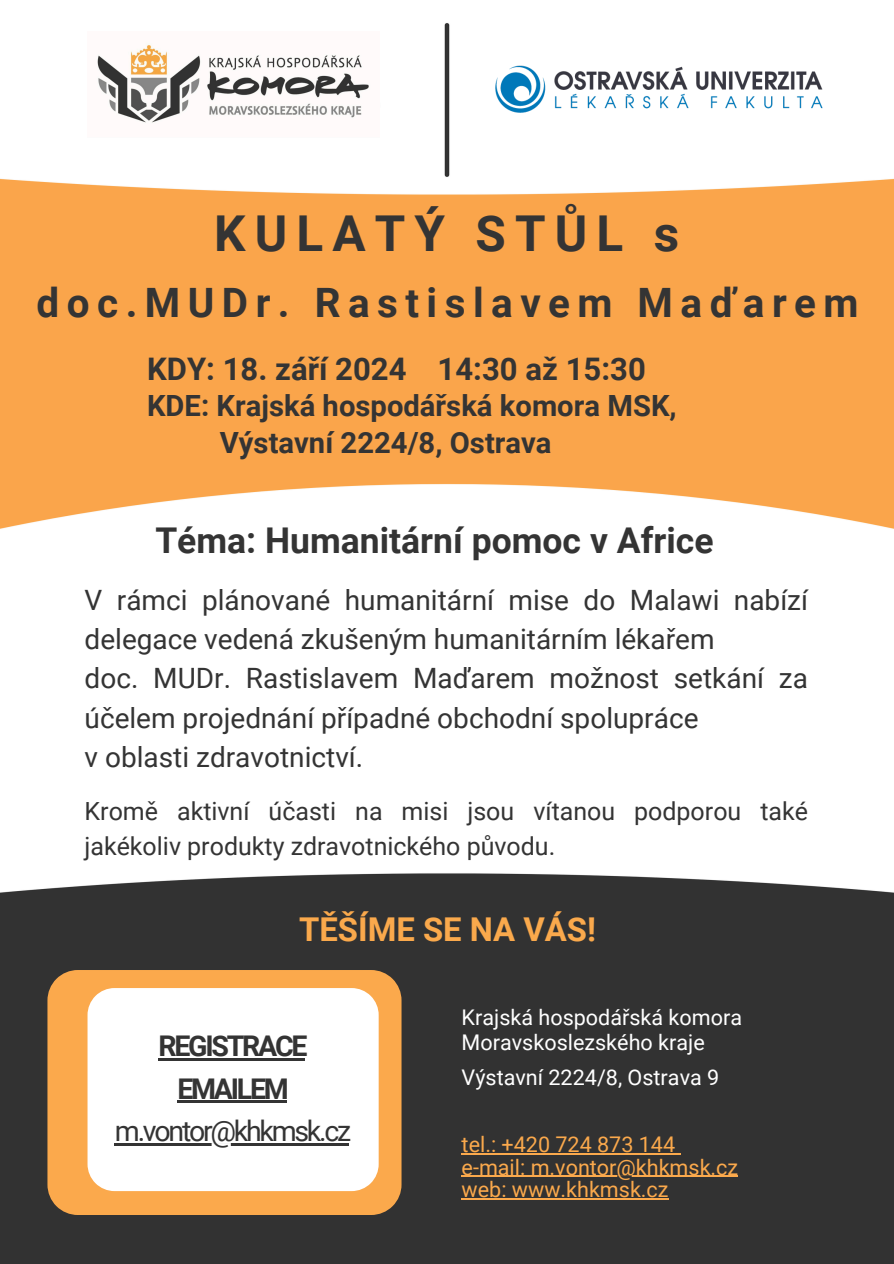
<style>
.page{position:relative;width:894px;height:1264px;background:#fff}
.page>*{position:absolute;margin:0;border:0;box-sizing:border-box;transform-origin:0 0}
.t1{font:700 49.5px "Roboto";letter-spacing:.185em;color:#343434}
.t2{font:700 40.5px "Roboto";letter-spacing:.185em;color:#343434}
.t3{font:700 35.55px "Roboto";color:#343434}
.t4{font:700 32.85px "Roboto";color:#faa94c}
.t5{font:700 31.05px "Roboto";color:#343434}
.t6{font:700 29.25px/37.2px "Roboto";color:#343434}
.t7{font:28.5px "Roboto";letter-spacing:-.08em;color:#343434}
.t8{font:700 28.5px/42.8px "Roboto";letter-spacing:-.08em;color:#343434;text-align:center}
.t9{font:28.05px/39.2px "Roboto";color:#343434}
.t10{font:25.05px/35px "Roboto";color:#343434}
.t11{font:21.6px/25.3px "Roboto";color:#fff}
.t12{font:21.6px "Roboto";color:#fba94c}
</style>
<div class="page">
<img style="left:0;top:23px;width:893px;height:1240px">
<div style="left:47px;top:970px;width:354px;height:244px;background:#fba94c"></div>
<svg style="left:87px;top:988px;width:291px;height:203px"></svg>
<img style="left:87px;top:32px;width:292px;height:115px">
<img style="left:446px;top:23px;width:429px;height:165px">
<hr style="left:461px;top:1153px;width:214px;height:1px;background:#fba94c">
<hr style="left:461px;top:1175px;width:277px;height:1px;background:#fba94c">
<hr style="left:461px;top:1198px;width:51px;height:1px;background:#fba94c">
<hr style="left:512px;top:1198px;width:156px;height:1px;background:#fba94c">
<hr style="left:158px;top:1058px;width:147px;height:2px;background:#343434">
<hr style="left:177px;top:1100px;width:109px;height:3px;background:#343434">
<hr style="left:115px;top:1143px;width:234px;height:2px;background:#343434">
<h4 class="t1" style="left:214px;top:205px;width:466px">KULATÝ STŮL s</h4>
<h6 class="t2" style="left:37px;top:279px;width:823px">doc.MUDr. Rastislavem Maďarem</h6>
<p class="t5" style="left:147px;top:351px;width:500px">KDY: 18. září 2024 14:30 až 15:30</p>
<p class="t6" style="left:220px;top:387px;width:458px;text-indent:-73px">KDE: Krajská hospodářská komora MSK,<br>Výstavní 2224/8, Ostrava</p>
<p class="t3" style="left:155px;top:520px;width:559px">Téma: Humanitární pomoc v Africe</p>
<h1 class="t9" style="left:85px;top:581px;width:724px">V rámci plánované humanitární mise do Malawi nabízí delegace vedená zkušeným humanitárním lékařem<br>doc. MUDr. Rastislavem Maďarem možnost setkání za účelem projednání případné obchodní spolupráce<br>v oblasti zdravotnictví.</h1>
<h2 class="t10" style="left:85px;top:794px;width:724px">Kromě aktivní účasti na misi jsou vítanou podporou také jakékoliv produkty zdravotnického původu.</h2>
<p class="t4" style="left:299px;top:910px;width:298px">TĚŠÍME SE NA VÁS!</p>
<p class="t8" style="left:158px;top:1024px;width:150px">REGISTRACE<br>EMAILEM</p>
<p class="t7" style="left:115px;top:1114px;width:238px">m.vontor@khkmsk.cz</p>
<p class="t11" style="left:461px;top:1004px;width:282px">Krajská hospodářská komora<br>Moravskoslezského kraje</p>
<p class="t11" style="left:461px;top:1065px;width:259px">Výstavní 2224/8, Ostrava 9</p>
<h3 class="t12" style="left:461px;top:1131px;width:215px">tel.: +420 724 873 144</h3>
<h6 class="t12" style="left:461px;top:1154px;width:278px">e-mail: m.vontor@khkmsk.cz</h6>
<p class="t12" style="left:461px;top:1176px;width:208px">web: www.khkmsk.cz</p>
</div>
